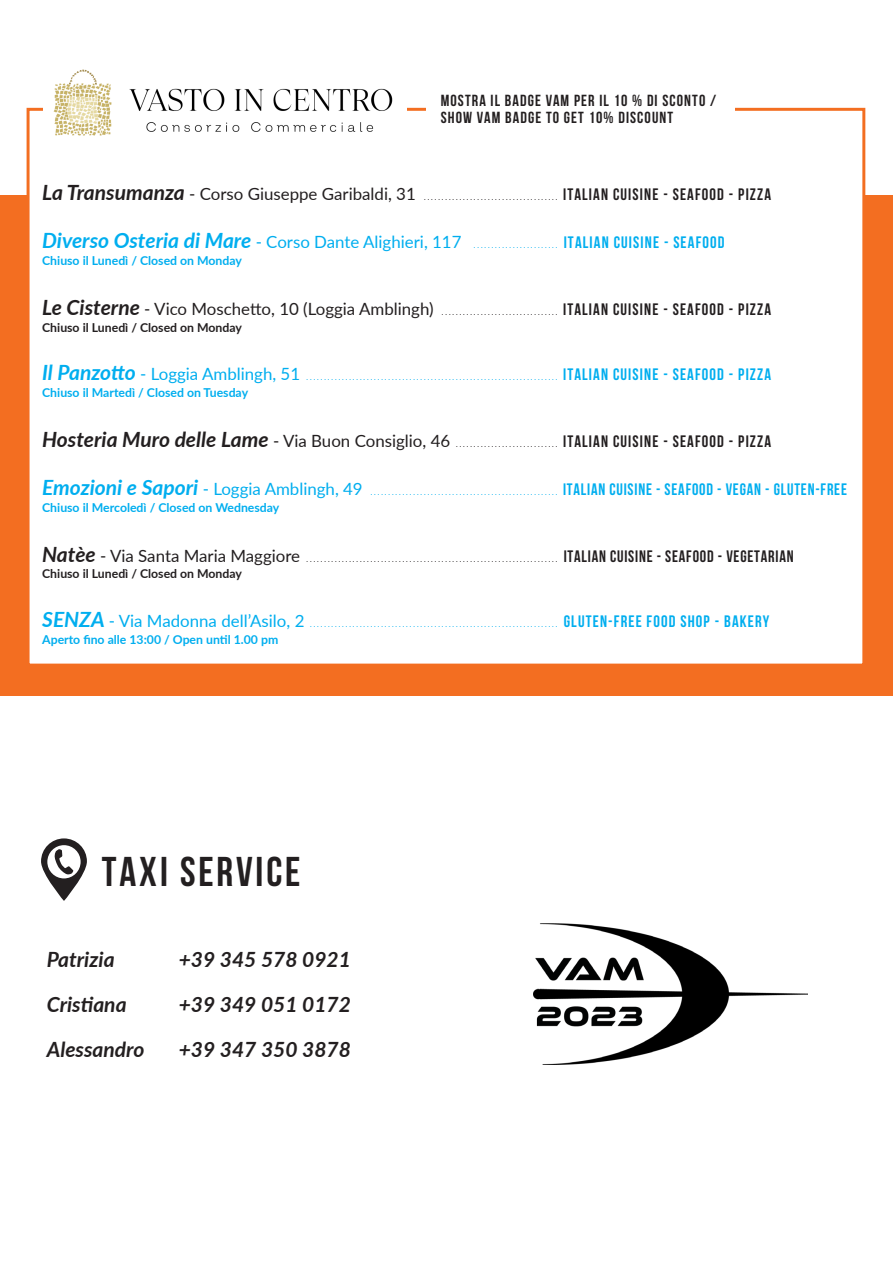
<style>
.page{position:relative;width:893px;height:1263px;background:#fff}
.page>*{position:absolute;margin:0;border:0;box-sizing:border-box;transform-origin:0 0}
.t1{font:700 41.4px "Bebas Neue";letter-spacing:.07em;color:#231f20}
.t2{font:italic 700 21px "Lato";color:#231f20}
.t3{font:16.95px "Lato";color:#231f20}
.t4{font:16.95px "Lato";color:#00aeef}
.t5{font:700 16.05px "Bebas Neue";letter-spacing:.07em;color:#231f20}
.t6{font:100 15.3px "Lato";color:#00aeef}
.t7{font:100 15.3px "Lato";color:#231f20}
.t8{font:700 12.3px "Lato";color:#00aeef}
.t9{font:700 12.3px "Lato";color:#231f20}
.s1{font-weight:700;font-style:italic;font-size:21px}
.s2{font-weight:400;font-size:16.95px}
.s3{font-family:"Bebas Neue";font-weight:700;font-size:16.5px}
.s4{font-weight:100;font-size:15.3px}
</style>
<div class="page">
<img style="left:533px;top:924px;width:274px;height:141px">
<svg style="left:41px;top:838px;width:46px;height:63px;fill:#231f20"></svg>
<div style="left:47px;top:845px;width:34px;height:33px;background:#fff;border-radius:50%"></div>
<svg style="left:54px;top:849px;width:19px;height:26px"></svg>
<div style="left:0;top:195px;width:893px;height:500px;background:#f36e21"></div>
<div style="left:27px;top:108px;width:838px;height:558px;background:#fff;border:3px solid #f36e21"></div>
<img style="left:43px;top:69px;width:364px;height:67px">
<div style="left:426px;top:94px;width:309px;height:29px;background:#fff"></div>
<p class="t5" style="left:441px;top:92px;width:277px">MOSTRA IL BADGE VAM PER IL 10 % DI SCONTO /</p>
<p class="t5" style="left:441px;top:108px;width:234px">SHOW VAM BADGE TO GET 10% DISCOUNT</p>
<p class="t7" style="left:42px;top:184px;width:730px"><span class="s1">La Transumanza</span> <span class="s2">- Corso Giuseppe Garibaldi, 31</span> ...................................... <span class="s3">ITALIAN CUISINE - SEAFOOD - PIZZA</span></p>
<p class="t4" style="left:42px;top:230px;width:684px"><span class="s1">Diverso Osteria di Mare</span> - Corso Dante Alighieri, 117 <span class="s4">........................</span> <span class="s3">ITALIAN CUISINE - SEAFOOD</span></p>
<p class="t8" style="left:42px;top:252px;width:201px">Chiuso il Lunedì / Closed on Monday</p>
<p class="t3" style="left:42px;top:296px;width:730px"><span class="s1">Le Cisterne</span> - Vico Moschetto, 10 (Loggia Amblingh) <span class="s4">.................................</span> <span class="s3">ITALIAN CUISINE - SEAFOOD - PIZZA</span></p>
<p class="t9" style="left:42px;top:318px;width:201px">Chiuso il Lunedì / Closed on Monday</p>
<p class="t6" style="left:42px;top:364px;width:730px"><span class="s1">Il Panzotto</span> <span class="s2">- Loggia Amblingh, 51</span> ....................................................................... <span class="s3">ITALIAN CUISINE - SEAFOOD - PIZZA</span></p>
<p class="t8" style="left:42px;top:384px;width:207px">Chiuso il Martedì / Closed on Tuesday</p>
<p class="t7" style="left:42px;top:431px;width:730px"><span class="s1">Hosteria Muro delle Lame</span> <span class="s2">- Via Buon Consiglio, 46</span> ............................. <span class="s3">ITALIAN CUISINE - SEAFOOD - PIZZA</span></p>
<p class="t6" style="left:42px;top:479px;width:806px"><span class="s1">Emozioni e Sapori</span> <span class="s2">- Loggia Amblingh, 49</span> ..................................................... <span class="s3">ITALIAN CUISINE - SEAFOOD - VEGAN - GLUTEN-FREE</span></p>
<p class="t8" style="left:42px;top:499px;width:239px">Chiuso il Mercoledì / Closed on Wednesday</p>
<p class="t7" style="left:42px;top:546px;width:753px"><span class="s1">Natèe</span> <span class="s2">- Via Santa Maria Maggiore</span> ....................................................................... <span class="s3">ITALIAN CUISINE - SEAFOOD - VEGETARIAN</span></p>
<p class="t9" style="left:42px;top:565px;width:201px">Chiuso il Lunedì / Closed on Monday</p>
<p class="t6" style="left:42px;top:611px;width:728px"><span class="s1">SENZA</span> <span class="s2">- Via Madonna dell’Asilo, 2</span> ...................................................................... <span class="s3">GLUTEN-FREE FOOD SHOP - BAKERY</span></p>
<p class="t8" style="left:42px;top:630px;width:238px">Aperto fino alle 13:00 / Open until 1.00 pm</p>
<p class="t1" style="left:102px;top:849px;width:200px">TAXI SERVICE</p>
<p class="t2" style="left:47px;top:944px;width:69px">Patrizia</p>
<p class="t2" style="left:179px;top:944px;width:174px">+39 345 578 0921</p>
<p class="t2" style="left:47px;top:989px;width:81px">Cristiana</p>
<p class="t2" style="left:179px;top:989px;width:174px">+39 349 051 0172</p>
<p class="t2" style="left:47px;top:1034px;width:99px">Alessandro</p>
<p class="t2" style="left:179px;top:1034px;width:174px">+39 347 350 3878</p>
</div>
